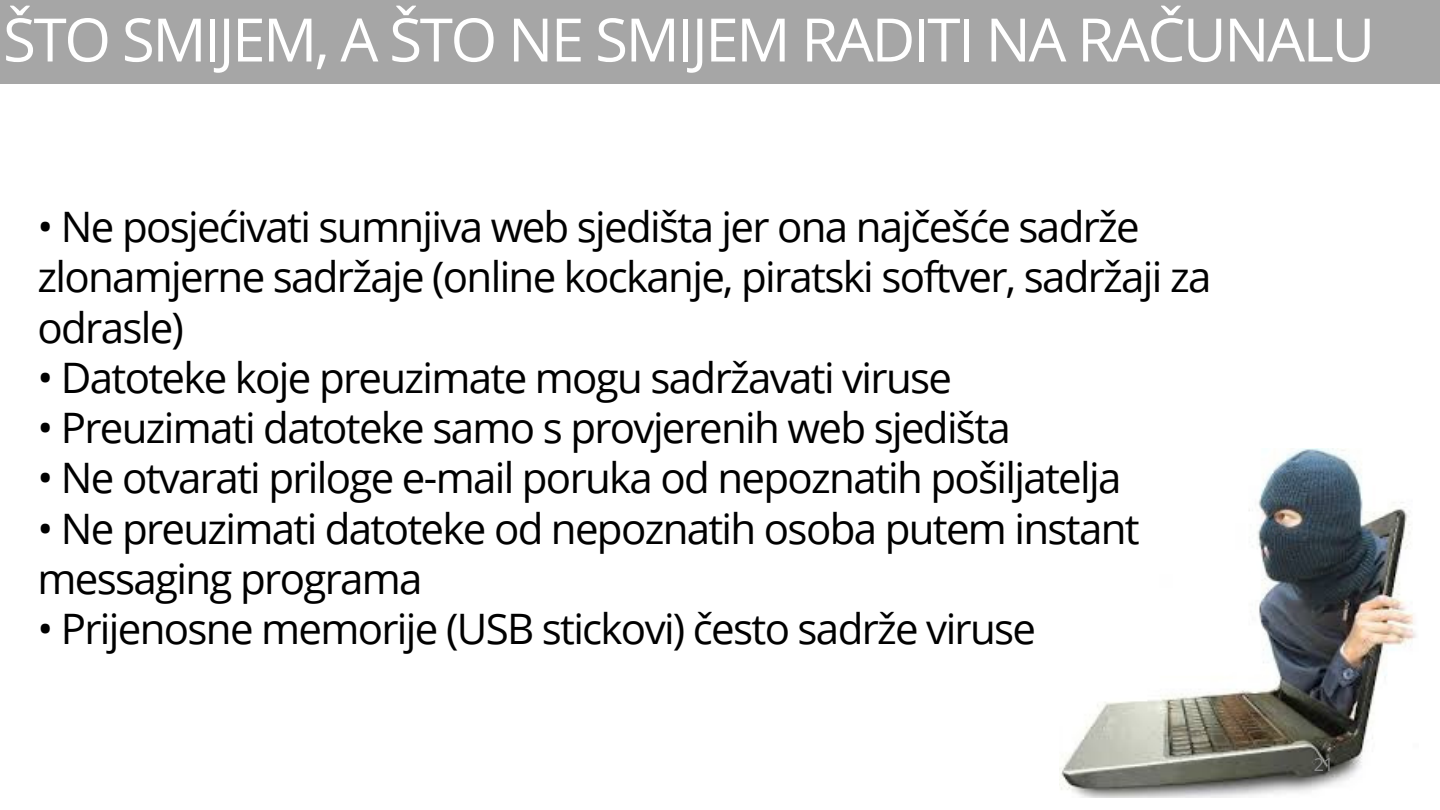
<style>
.page{position:relative;width:1440px;height:810px;background:#fff}
.page>*{position:absolute;margin:0;border:0;box-sizing:border-box;transform-origin:0 0}
.t1{font:60px "Open Sans";letter-spacing:-.04em;color:#fff}
.t2{font:42px/50.2px "Open Sans";letter-spacing:-.04em;color:#000}
.t3{font:18px "Open Sans";color:#898989}
</style>
<div class="page">
<img style="left:1059px;top:449px;width:357px;height:349px">
<div style="left:0;top:0;width:1440px;height:83px;background:#a6a6a6"></div>
<p class="t1" style="left:3px;top:-3px;width:1374px">ŠTO SMIJEM, A ŠTO NE SMIJEM RADITI NA RAČUNALU</p>
<p class="t2" style="left:38px;top:201px;width:1175px">• Ne posjećivati sumnjiva web sjedišta jer ona najčešće sadrže zlonamjerne sadržaje (online kockanje, piratski softver, sadržaji za odrasle)</p>
<p class="t2" style="left:38px;top:352px;width:916px">• Datoteke koje preuzimate mogu sadržavati viruse</p>
<p class="t2" style="left:38px;top:402px;width:975px">• Preuzimati datoteke samo s provjerenih web sjedišta</p>
<p class="t2" style="left:38px;top:452px;width:1085px">• Ne otvarati priloge e-mail poruka od nepoznatih pošiljatelja</p>
<p class="t2" style="left:38px;top:502px;width:1104px">• Ne preuzimati datoteke od nepoznatih osoba putem instant messaging programa</p>
<p class="t2" style="left:38px;top:603px;width:1000px">• Prijenosne memorije (USB stickovi) često sadrže viruse</p>
<p class="t3" style="left:1314px;top:752px;width:21px">21</p>
</div>
